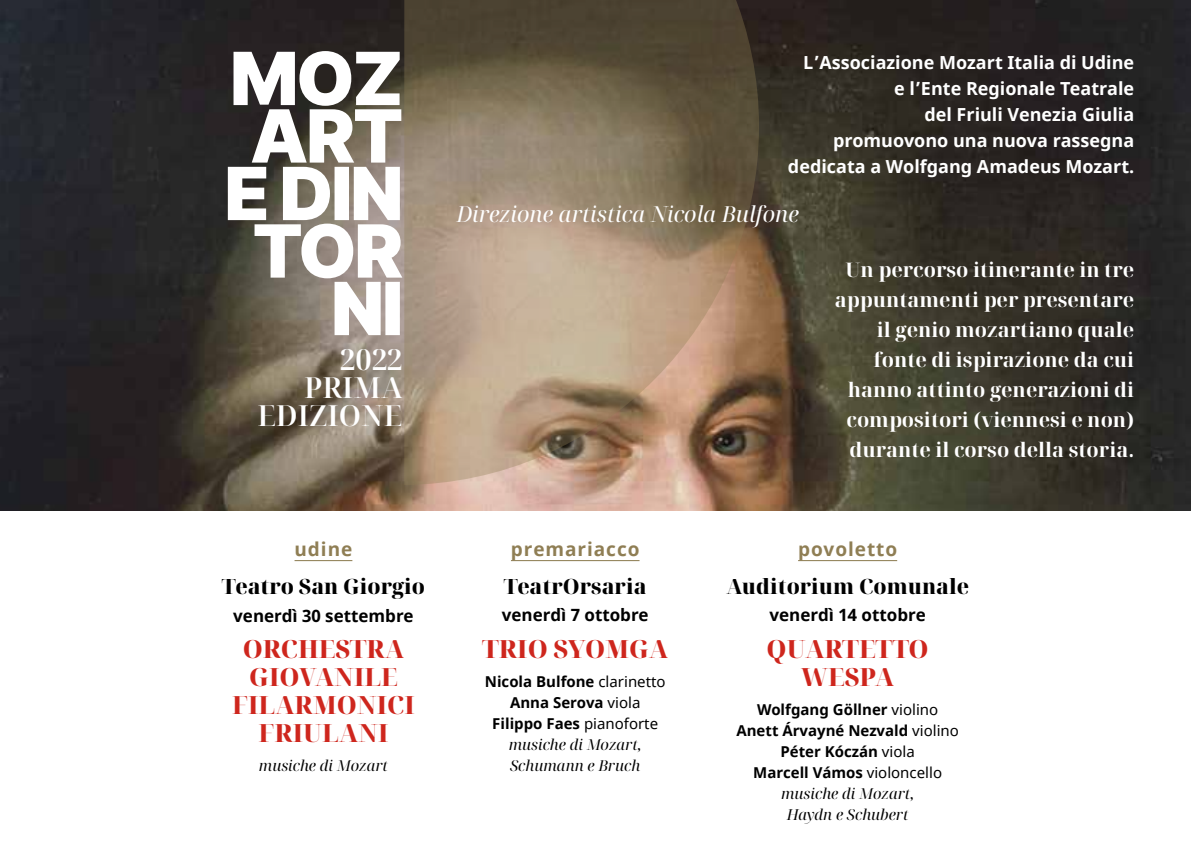
<style>
.page{position:relative;width:1191px;height:851px;background:#fff}
.page>*{position:absolute;margin:0;border:0;box-sizing:border-box;transform-origin:0 0}
.t1{font:600 29px/28px "Noto Serif Display";color:#fff;text-align:right}
.t2{font:800 25px/28px "Noto Serif Display";color:#ce261d;text-align:center}
.t3{font:italic 22px "Noto Serif Display";color:#fff}
.t4{font:800 21px "Noto Serif Display";color:#000}
.t5{font:700 20px/30px "Noto Serif Display";color:#fff;text-align:right}
.t6{font:700 19px "Noto Sans";letter-spacing:.05em;color:#8f7e54}
.t7{font:700 18px/26px "Noto Sans";color:#fff;text-align:right}
.t8{font:700 17px "Noto Sans";color:#000}
.t9{font:700 15px/21px "Noto Sans";color:#000;text-align:center}
.t10{font:italic 15px/21px "Noto Serif Display";color:#000}
.s1{font-weight:400}
</style>
<div class="page">
<img style="left:0;top:0;width:1191px;height:510px">
<svg style="left:228px;top:51px;width:174px;height:284px"></svg>
<hr style="left:294px;top:560px;width:58px;height:1px;background:#8f7e54">
<hr style="left:511px;top:560px;width:128px;height:1px;background:#8f7e54">
<hr style="left:798px;top:560px;width:99px;height:1px;background:#8f7e54">
<svg style="left:404px;top:0;width:355px;height:485px;background:#948068"></svg>
<h1 class="t1" style="left:257px;top:346px;width:146px">2022<br>PRIMA<br>EDIZIONE</h1>
<p class="t7" style="left:788px;top:50px;width:348px">L’Associazione Mozart Italia di Udine<br>e l’Ente Regionale Teatrale<br>del Friuli Venezia Giulia<br>promuovono una nuova rassegna dedicata a Wolfgang Amadeus Mozart.</p>
<p class="t3" style="left:456px;top:198px;width:344px">Direzione artistica Nicola Bulfone</p>
<p class="t5" style="left:835px;top:255px;width:301px">Un percorso itinerante in tre appuntamenti per presentare il genio mozartiano quale fonte di ispirazione da cui hanno attinto generazioni di compositori (viennesi e non) durante il corso della storia.</p>
<p class="t6" style="left:294px;top:536px;width:59px">udine</p>
<p class="t4" style="left:222px;top:572px;width:204px">Teatro San Giorgio</p>
<p class="t8" style="left:233px;top:603px;width:182px">venerdì 30 settembre</p>
<p class="t2" style="left:232px;top:635px;width:184px">ORCHESTRA<br>GIOVANILE<br>FILARMONICI<br>FRIULANI</p>
<p class="t10" style="left:259px;top:755px;width:131px">musiche di Mozart</p>
<p class="t6" style="left:511px;top:536px;width:130px">premariacco</p>
<p class="t4" style="left:504px;top:572px;width:144px">TeatrOrsaria</p>
<p class="t8" style="left:502px;top:603px;width:148px">venerdì 7 ottobre</p>
<p class="t2" style="left:482px;top:635px;width:187px">TRIO SYOMGA</p>
<p class="t9" style="left:485px;top:670px;width:182px">Nicola Bulfone <span class="s1">clarinetto<br></span>Anna Serova <span class="s1">viola<br></span>Filippo Faes <span class="s1">pianoforte</span></p>
<p class="t10" style="left:509px;top:734px;width:134px">musiche di Mozart,<br>Schumann e Bruch</p>
<p class="t6" style="left:798px;top:536px;width:101px">povoletto</p>
<p class="t4" style="left:726px;top:572px;width:245px">Auditorium Comunale</p>
<p class="t8" style="left:769px;top:603px;width:158px">venerdì 14 ottobre</p>
<p class="t2" style="left:766px;top:635px;width:164px">QUARTETTO<br>WESPA</p>
<p class="t9" style="left:736px;top:698px;width:224px">Wolfgang Göllner <span class="s1">violino<br></span>Anett Árvayné Nezvald <span class="s1">violino<br></span>Péter Kóczán <span class="s1">viola<br></span>Marcell Vámos <span class="s1">violoncello</span></p>
<p class="t10" style="left:781px;top:783px;width:134px;text-align:center">musiche di Mozart,<br>Haydn e Schubert</p>
</div>
